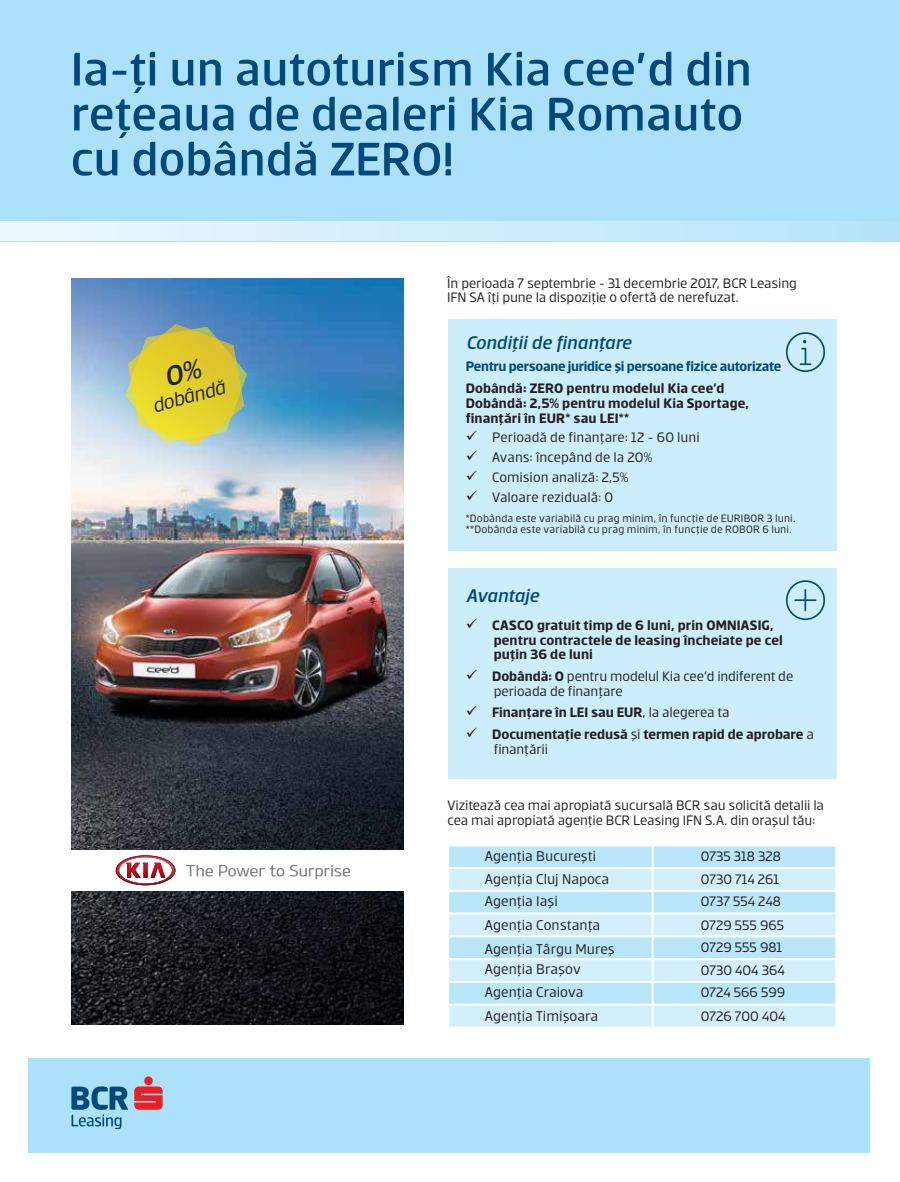
<style>
.page{position:relative;width:900px;height:1182px;background:#fff}
.page>*{position:absolute;margin:0;border:0;box-sizing:border-box;transform-origin:0 0}
.t1{font:500 51px/45px "Erste";color:#00497c}
.t2{font:italic 21.45px "Erste";color:#231f20}
.t3{font:italic 500 19.8px "Erste";letter-spacing:-.005em;color:#00497c}
.t4{font:15.3px/23.9px "Erste";color:#231f20}
.t5{font:14.85px/14.9px "Erste";letter-spacing:-.005em;color:#231f20}
.t6{font:700 14.85px/14.9px "Erste";letter-spacing:.005em;color:#231f20}
.t7{font:700 14.85px "Erste";letter-spacing:-.02em;color:#00497c}
.t8{font:11.55px/11.6px "Erste";letter-spacing:.01em;color:#231f20}
.s1{font-weight:700}
.s2{font-weight:400}
</style>
<div class="page">
<img style="left:71px;top:278px;width:332px;height:746px">
<div style="left:52px;top:850px;width:472px;height:40px;background:#fff"></div>
<svg style="left:116px;top:855px;width:59px;height:30px"></svg>
<svg style="left:186px;top:864px;width:27px;height:12px"></svg>
<svg style="left:219px;top:865px;width:65px;height:11px"></svg>
<svg style="left:290px;top:864px;width:60px;height:15px"></svg>
<div style="left:0;top:0;width:900px;height:241px;background:#abe1fa"></div>
<div style="left:0;top:221px;width:900px;height:20px;background:linear-gradient(to right,#edf8fd,#b6e5fa)"></div>
<div style="left:448px;top:319px;width:388px;height:231px;background:#ccedfc"></div>
<div style="left:448px;top:569px;width:388px;height:209px;background:#ccedfc"></div>
<div style="left:447px;top:844px;width:207px;height:25px;background:#b9e6fa;border:2px solid #fff"></div>
<div style="left:652px;top:844px;width:185px;height:25px;background:#b9e6fa;border:2px solid #fff"></div>
<div style="left:447px;top:867px;width:207px;height:24px;background:#d4effc;border:2px solid #fff"></div>
<div style="left:652px;top:867px;width:185px;height:24px;background:#d4effc;border:2px solid #fff"></div>
<div style="left:447px;top:890px;width:207px;height:24px;background:#b9e6fa;border:2px solid #fff"></div>
<div style="left:652px;top:890px;width:185px;height:24px;background:#b9e6fa;border:2px solid #fff"></div>
<div style="left:447px;top:912px;width:207px;height:25px;background:#d4effc;border:2px solid #fff"></div>
<div style="left:652px;top:912px;width:185px;height:25px;background:#d4effc;border:2px solid #fff"></div>
<div style="left:447px;top:935px;width:207px;height:25px;background:#b9e6fa;border:2px solid #fff"></div>
<div style="left:652px;top:935px;width:185px;height:25px;background:#b9e6fa;border:2px solid #fff"></div>
<div style="left:447px;top:958px;width:207px;height:24px;background:#d4effc;border:2px solid #fff"></div>
<div style="left:652px;top:958px;width:185px;height:24px;background:#d4effc;border:2px solid #fff"></div>
<div style="left:447px;top:981px;width:207px;height:24px;background:#b9e6fa;border:2px solid #fff"></div>
<div style="left:652px;top:981px;width:185px;height:24px;background:#b9e6fa;border:2px solid #fff"></div>
<div style="left:447px;top:1003px;width:207px;height:25px;background:#d4effc;border:2px solid #fff"></div>
<div style="left:652px;top:1003px;width:185px;height:25px;background:#d4effc;border:2px solid #fff"></div>
<div style="left:786px;top:332px;width:39px;height:40px;border:2px solid #074b7b;border-radius:50%"></div>
<svg style="left:800px;top:340px;width:11px;height:25px"></svg>
<div style="left:786px;top:580px;width:39px;height:40px;border:2px solid #074b7b;border-radius:50%"></div>
<hr style="left:804px;top:590px;width:2px;height:20px;background:#074b7b">
<hr style="left:795px;top:599px;width:21px;height:2px;background:#074b7b">
<div style="left:28px;top:1057px;width:842px;height:95px;background:#abe1fa"></div>
<svg style="left:71px;top:1086px;width:57px;height:43px"></svg>
<svg style="left:134px;top:1076px;width:29px;height:33px"></svg>
<svg style="left:125px;top:324px;width:122px;height:122px;background:#c6c560"></svg>
<h1 class="t1" style="left:71px;top:46px;width:683px">Ia-ți un autoturism Kia cee’d din rețeaua de dealeri Kia Romauto cu dobândă ZERO!</h1>
<h2 class="t2" style="left:150px;top:395px;width:77px;rotate:-15deg">dobândă</h2>
<p class="t5" style="left:447px;top:275px;width:351px">În perioada 7 septembrie - 31 decembrie 2017, BCR Leasing<br>IFN SA îți pune la dispoziție o ofertă de nerefuzat.</p>
<h3 class="t3" style="left:466px;top:333px;width:167px">Condiții de finanțare</h3>
<p class="t7" style="left:466px;top:359px;width:317px">Pentru persoane juridice și persoane fizice autorizate</p>
<p class="t6" style="left:466px;top:380px;width:285px">Dobândă: ZERO pentru modelul Kia cee’d<br>Dobândă: 2,5% pentru modelul Kia Sportage, finanțări în EUR* sau LEI**</p>
<p class="t5" style="left:466px;top:430px;width:236px">✓ Perioadă de finanțare: 12 - 60 luni</p>
<p class="t5" style="left:466px;top:450px;width:188px">✓ Avans: începând de la 20%</p>
<p class="t5" style="left:466px;top:469px;width:164px">✓ Comision analiză: 2,5%</p>
<p class="t5" style="left:466px;top:489px;width:149px">✓ Valoare reziduală: 0</p>
<p class="t8" style="left:466px;top:512px;width:331px">*Dobânda este variabilă cu prag minim, în funcție de EURIBOR 3 luni. **Dobânda este variabilă cu prag minim, în funcție de ROBOR 6 luni.</p>
<h3 class="t3" style="left:466px;top:585px;width:75px">Avantaje</h3>
<p class="t6" style="left:494px;top:617px;width:291px;text-indent:-28px">✓ CASCO gratuit timp de 6 luni, prin OMNIASIG, pentru contractele de leasing încheiate pe cel puțin 36 de luni</p>
<p class="t5" style="left:494px;top:668px;width:301px;text-indent:-28px">✓ <span class="s1">Dobândă: 0</span> pentru modelul Kia cee’d indiferent de perioada de finanțare</p>
<p class="t6" style="left:466px;top:704px;width:265px">✓ Finanțare în LEI sau EUR<span class="s2">, la alegerea ta</span></p>
<p class="t6" style="left:494px;top:726px;width:322px;text-indent:-28px">✓ Documentație redusă <span class="s2">și</span> termen rapid de aprobare <span class="s2">a finanțării</span></p>
<p class="t5" style="left:448px;top:797px;width:378px">Vizitează cea mai apropiată sucursală BCR sau solicită detalii la cea mai apropiată agenție BCR Leasing IFN S.A. din orașul tău:</p>
<p class="t4" style="left:485px;top:844px;width:113px">Agenția București</p>
<p class="t5" style="left:701px;top:848px;width:82px">0735 318 328</p>
<p class="t4" style="left:485px;top:866px;width:126px">Agenția Cluj Napoca</p>
<p class="t5" style="left:701px;top:871px;width:80px">0730 714 261</p>
<p class="t4" style="left:485px;top:889px;width:117px">Agenția Iași<br>Agenția Constanța</p>
<p class="t5" style="left:701px;top:889px;width:85px;line-height:23.5px">0737 554 248<br>0729 555 965</p>
<p class="t4" style="left:485px;top:936px;width:131px">Agenția Târgu Mureș</p>
<p class="t5" style="left:701px;top:940px;width:83px">0729 555 981</p>
<p class="t4" style="left:485px;top:956px;width:97px">Agenția Brașov</p>
<p class="t5" style="left:701px;top:962px;width:85px">0730 404 364</p>
<p class="t4" style="left:485px;top:980px;width:115px">Agenția Craiova<br>Agenția Timișoara</p>
<p class="t5" style="left:701px;top:980px;width:86px;line-height:23.4px">0724 566 599<br>0726 700 404</p>
</div>
